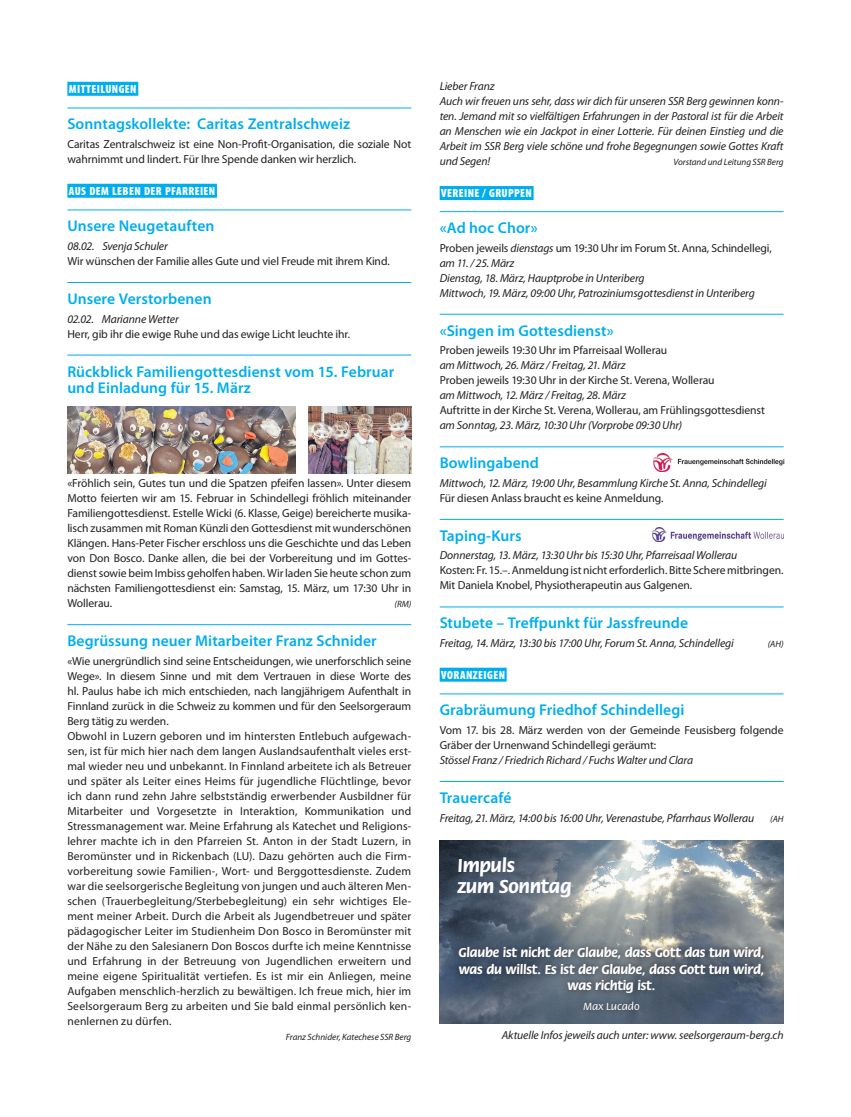
<style>
.page{position:relative;width:851px;height:1117px;background:#fff}
.page>*{position:absolute;margin:0;border:0;box-sizing:border-box;transform-origin:0 0}
.t1{font:700 20px/21.2px "Flora";letter-spacing:-.015em;color:#fff}
.t2{font:600 15.62px/16.9px "Myriad Pro";letter-spacing:.005em;color:#00aeef}
.t3{font:700 13.75px/16.2px "Flora";letter-spacing:-.015em;color:#fff;text-align:center}
.t4{font:900 condensed 11.88px "Myriad Pro";letter-spacing:.035em;color:#fff}
.t5{font:11.62px/15px "Myriad Pro";letter-spacing:.005em;color:#231f20}
.t6{font:italic 11.62px/15px "Myriad Pro";letter-spacing:-.01em;color:#231f20}
.t7{font:500 11.25px "Flora";letter-spacing:-.005em;color:#fff}
.t8{font:italic 9.12px "Myriad Pro";letter-spacing:-.005em;color:#231f20}
.s1{font-style:normal}
</style>
<div class="page">
<div style="left:67px;top:82px;width:71px;height:14px;background:#00aeef"></div>
<hr style="left:67px;top:108px;width:344px;height:1px;background:#00aeef">
<div style="left:67px;top:184px;width:150px;height:14px;background:#00aeef"></div>
<hr style="left:67px;top:210px;width:344px;height:1px;background:#00aeef">
<hr style="left:67px;top:282px;width:344px;height:1px;background:#00aeef">
<hr style="left:67px;top:355px;width:344px;height:1px;background:#00aeef">
<hr style="left:67px;top:624px;width:344px;height:1px;background:#00aeef">
<img style="left:67px;top:406px;width:228px;height:68px">
<img style="left:308px;top:406px;width:103px;height:68px">
<div style="left:439px;top:186px;width:94px;height:14px;background:#00aeef"></div>
<hr style="left:439px;top:211px;width:344px;height:1px;background:#00aeef">
<hr style="left:439px;top:314px;width:344px;height:1px;background:#00aeef">
<hr style="left:439px;top:446px;width:344px;height:1px;background:#00aeef">
<hr style="left:439px;top:519px;width:344px;height:1px;background:#00aeef">
<hr style="left:439px;top:606px;width:344px;height:1px;background:#00aeef">
<div style="left:439px;top:667px;width:67px;height:14px;background:#00aeef"></div>
<hr style="left:439px;top:693px;width:344px;height:1px;background:#00aeef">
<hr style="left:439px;top:781px;width:344px;height:1px;background:#00aeef">
<img style="left:653px;top:453px;width:132px;height:18px">
<img style="left:652px;top:528px;width:131px;height:13px">
<img style="left:440px;top:840px;width:343px;height:182px">
<div style="left:453px;top:940px;width:316px;height:75px;background:#231f20;opacity:.75"></div>
<p class="t4" style="left:69px;top:81px;width:69px">MITTEILUNGEN</p>
<h2 class="t2" style="left:67px;top:115px;width:284px">Sonntagskollekte: Caritas Zentralschweiz</h2>
<p class="t5" style="left:67px;top:136px;width:345px">Caritas Zentralschweiz ist eine Non-Profit-Organisation, die soziale Not wahrnimmt und lindert. Für Ihre Spende danken wir herzlich.</p>
<p class="t4" style="left:69px;top:183px;width:148px">AUS DEM LEBEN DER PFARREIEN</p>
<h2 class="t2" style="left:67px;top:217px;width:148px">Unsere Neugetauften</h2>
<p class="t6" style="left:67px;top:239px;width:102px">08.02. Svenja Schuler</p>
<p class="t5" style="left:67px;top:253px;width:324px">Wir wünschen der Familie alles Gute und viel Freude mit ihrem Kind.</p>
<h2 class="t2" style="left:67px;top:290px;width:146px">Unsere Verstorbenen</h2>
<p class="t6" style="left:67px;top:311px;width:113px">02.02. Marianne Wetter</p>
<p class="t5" style="left:67px;top:326px;width:284px">Herr, gib ihr die ewige Ruhe und das ewige Licht leuchte ihr.</p>
<h2 class="t2" style="left:67px;top:362px;width:328px">Rückblick Familiengottesdienst vom 15. Februar und Einladung für 15. März</h2>
<p class="t5" style="left:67px;top:475px;width:345px;text-align:justify">«Fröhlich sein, Gutes tun und die Spatzen pfeifen lassen». Unter diesem Motto feierten wir am 15. Februar in Schindellegi fröhlich miteinander Familiengottesdienst. Estelle Wicki (6. Klasse, Geige) bereicherte musika&shy;lisch zusammen mit Roman Künzli den Gottesdienst mit wunderschönen Klängen. Hans-Peter Fischer erschloss uns die Geschichte und das Leben von Don Bosco. Danke allen, die bei der Vorbereitung und im Gottes&shy;dienst sowie beim Imbiss geholfen haben. Wir laden Sie heute schon zum nächsten Familiengottesdienst ein: Samstag, 15. März, um 17:30 Uhr in Wollerau.</p>
<p class="t8" style="left:394px;top:599px;width:18px">(RM)</p>
<h2 class="t2" style="left:67px;top:632px;width:311px">Begrüssung neuer Mitarbeiter Franz Schnider</h2>
<p class="t5" style="left:67px;top:653px;width:345px">«Wie unergründlich sind seine Entscheidungen, wie unerforschlich seine Wege». In diesem Sinne und mit dem Vertrauen in diese Worte des hl. Paulus habe ich mich entschieden, nach langjährigem Aufenthalt in Finnland zurück in die Schweiz zu kommen und für den Seelsorgeraum Berg tätig zu werden.<br>Obwohl in Luzern geboren und im hintersten Entlebuch aufgewach&shy;sen, ist für mich hier nach dem langen Auslandsaufenthalt vieles erst&shy;mal wieder neu und unbekannt. In Finnland arbeitete ich als Betreuer und später als Leiter eines Heims für jugendliche Flüchtlinge, bevor ich dann rund zehn Jahre selbstständig erwerbender Ausbildner für Mitarbeiter und Vorgesetzte in Interaktion, Kommunikation und Stressmanagement war. Meine Erfahrung als Katechet und Religions&shy;lehrer machte ich in den Pfarreien St. Anton in der Stadt Luzern, in Beromünster und in Rickenbach (LU). Dazu gehörten auch die Firm&shy;vorbereitung sowie Familien-, Wort- und Berggottesdienste. Zudem war die seelsorgerische Begleitung von jungen und auch älteren Men&shy;schen (Trauerbegleitung/Sterbebegleitung) ein sehr wichtiges Ele&shy;ment meiner Arbeit. Durch die Arbeit als Jugendbetreuer und später pädagogischer Leiter im Studienheim Don Bosco in Beromünster mit der Nähe zu den Salesianern Don Boscos durfte ich meine Kenntnisse und Erfahrung in der Betreuung von Jugendlichen erweitern und meine eigene Spiritualität vertiefen. Es ist mir ein Anliegen, meine Aufgaben menschlich-herzlich zu bewältigen. Ich freue mich, hier im Seelsorgeraum Berg zu arbeiten und Sie bald einmal persönlich ken&shy;nenlernen zu dürfen.</p>
<p class="t8" style="left:286px;top:1031px;width:127px">Franz Schnider, Katechese SSR Berg</p>
<p class="t6" style="left:439px;top:79px;width:345px">Lieber Franz<br>Auch wir freuen uns sehr, dass wir dich für unseren SSR Berg gewinnen konn&shy;ten. Jemand mit so vielfältigen Erfahrungen in der Pastoral ist für die Arbeit an Menschen wie ein Jackpot in einer Lotterie. Für deinen Einstieg und die Arbeit im SSR Berg viele schöne und frohe Begegnungen sowie Gottes Kraft und Segen!</p>
<p class="t8" style="left:673px;top:157px;width:112px">Vorstand und Leitung SSR Berg</p>
<p class="t4" style="left:441px;top:186px;width:92px">VEREINE / GRUPPEN</p>
<h2 class="t2" style="left:439px;top:219px;width:100px">«Ad hoc Chor»</h2>
<p class="t6" style="left:439px;top:240px;width:333px"><span class="s1">Proben jeweils</span> dienstags <span class="s1">um 19:30 Uhr im Forum St. Anna, Schindellegi, </span>am 11. / 25. März<br>Dienstag, 18. März, Hauptprobe in Unteriberg<br>Mittwoch, 19. März, 09:00 Uhr, Patroziniumsgottesdienst in Unteriberg</p>
<h2 class="t2" style="left:439px;top:321px;width:175px">«Singen im Gottesdienst»</h2>
<p class="t5" style="left:439px;top:342px;width:229px">Proben jeweils 19:30 Uhr im Pfarreisaal Wollerau</p>
<p class="t6" style="left:439px;top:358px;width:187px">am Mittwoch, 26. März / Freitag, 21. März</p>
<p class="t5" style="left:439px;top:372px;width:276px">Proben jeweils 19:30 Uhr in der Kirche St. Verena, Wollerau</p>
<p class="t6" style="left:439px;top:388px;width:188px">am Mittwoch, 12. März / Freitag, 28. März</p>
<p class="t5" style="left:439px;top:402px;width:327px">Auftritte in der Kirche St. Verena, Wollerau, am Frühlingsgottesdienst</p>
<p class="t6" style="left:439px;top:418px;width:244px">am Sonntag, 23. März, 10:30 Uhr (Vorprobe 09:30 Uhr)</p>
<h2 class="t2" style="left:439px;top:454px;width:101px">Bowlingabend</h2>
<p class="t6" style="left:439px;top:475px;width:328px">Mittwoch, 12. März, 19:00 Uhr, Besammlung Kirche St. Anna, Schindellegi</p>
<p class="t5" style="left:439px;top:490px;width:225px">Für diesen Anlass braucht es keine Anmeldung.</p>
<h2 class="t2" style="left:439px;top:526px;width:83px">Taping-Kurs</h2>
<p class="t6" style="left:439px;top:548px;width:299px">Donnerstag, 13. März, 13:30 Uhr bis 15:30 Uhr, Pfarreisaal Wollerau</p>
<p class="t5" style="left:439px;top:562px;width:345px">Kosten: Fr. 15.–. Anmeldung ist nicht erforderlich. Bitte Schere mitbringen.<br>Mit Daniela Knobel, Physiotherapeutin aus Galgenen.</p>
<h2 class="t2" style="left:439px;top:614px;width:250px">Stubete – Treffpunkt für Jassfreunde</h2>
<p class="t6" style="left:439px;top:635px;width:295px">Freitag, 14. März, 13:30 bis 17:00 Uhr, Forum St. Anna, Schindellegi</p>
<p class="t8" style="left:767px;top:639px;width:17px">(AH)</p>
<p class="t4" style="left:441px;top:667px;width:65px">VORANZEIGEN</p>
<h2 class="t2" style="left:439px;top:701px;width:246px">Grabräumung Friedhof Schindellegi</h2>
<p class="t5" style="left:439px;top:722px;width:345px">Vom 17. bis 28. März werden von der Gemeinde Feusisberg folgende<br>Gräber der Urnenwand Schindellegi geräumt:</p>
<p class="t6" style="left:439px;top:752px;width:255px">Stössel Franz / Friedrich Richard / Fuchs Walter und Clara</p>
<h2 class="t2" style="left:439px;top:788px;width:73px">Trauercafé</h2>
<p class="t6" style="left:439px;top:810px;width:316px">Freitag, 21. März, 14:00 bis 16:00 Uhr, Verenastube, Pfarrhaus Wollerau</p>
<p class="t8" style="left:770px;top:813px;width:15px">(AH</p>
<h1 class="t1" style="left:457px;top:854px;width:116px">Impuls<br>zum Sonntag</h1>
<p class="t3" style="left:458px;top:944px;width:307px">Glaube ist nicht der Glaube, dass Gott das tun wird, was du willst. Es ist der Glaube, dass Gott tun wird, was richtig ist.</p>
<p class="t7" style="left:583px;top:999px;width:58px">Max Lucado</p>
<p class="t6" style="left:501px;top:1027px;width:283px">Aktuelle Infos jeweils auch unter: www. seelsorgeraum-berg.ch</p>
</div>
